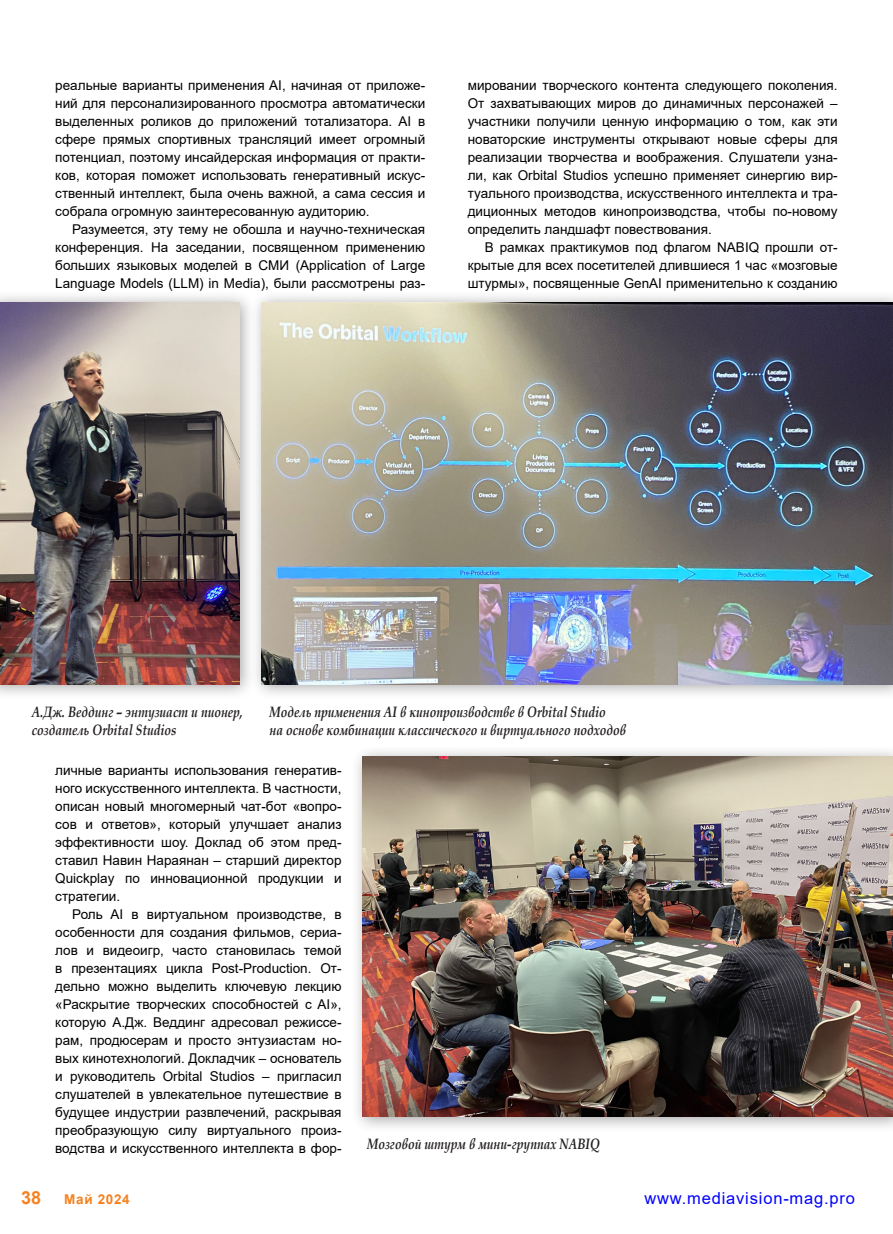
<style>
.page{position:relative;width:893px;height:1234px;background:#fff}
.page>*{position:absolute;margin:0;border:0;box-sizing:border-box;transform-origin:0 0}
.t1{font:700 18px "Arial";color:#f58220}
.t2{font:16.5px "Arial";letter-spacing:.05em;color:#00f}
.t3{font:italic 700 15px/18px "Book Antiqua";color:#231f20;scale:.8 1}
.t4{font:13.5px/18px "Arial";color:#000;text-align:justify}
.t5{font:700 13.5px "Arial";letter-spacing:.05em;color:#f58220}
</style>
<div class="page">
<div style="left:250px;top:290px;width:643px;height:410px;background:#231f20;opacity:.4"></div>
<img style="left:262px;top:302px;width:631px;height:382px">
<div style="left:0;top:290px;width:255px;height:410px;background:#231f20;opacity:.4"></div>
<img style="left:0;top:302px;width:239px;height:382px">
<div style="left:351px;top:744px;width:542px;height:388px;background:#231f20;opacity:.4"></div>
<img style="left:363px;top:756px;width:530px;height:360px">
<p class="t4" style="left:55px;top:76px;width:371px">реальные варианты применения AI, начиная от приложе&shy;ний для персонализированного просмотра автоматически выделенных роликов до приложений тотализатора. AI в сфере прямых спортивных трансляций имеет огромный потенциал, поэтому инсайдерская информация от практи&shy;ков, которая поможет использовать генеративный искус&shy;ственный интеллект, была очень важной, а сама сессия и собрала огромную заинтересованную аудиторию.</p>
<p class="t4" style="left:55px;top:220px;width:371px;text-indent:17px">Разумеется, эту тему не обошла и научно-техническая конференция. На заседании, посвященном применению больших языковых моделей в СМИ (Application of Large Language Models (LLM) in Media), были рассмотрены раз-</p>
<p class="t4" style="left:468px;top:76px;width:371px">мировании творческого контента следующего поколения.<br>От захватывающих миров до динамичных персонажей – участники получили ценную информацию о том, как эти новаторские инструменты открывают новые сферы для реализации творчества и воображения. Слушатели узна&shy;ли, как Orbital Studios успешно применяет синергию вир&shy;туального производства, искусственного интеллекта и тра&shy;диционных методов кинопроизводства, чтобы по-новому определить ландшафт повествования.</p>
<p class="t4" style="left:468px;top:238px;width:371px;text-indent:17px">В рамках практикумов под флагом NABIQ прошли от&shy;крытые для всех посетителей длившиеся 1 час «мозговые штурмы», посвященные GenAI применительно к созданию</p>
<p class="t3" style="left:32px;top:702px;width:265px">А.Дж. Веддинг – энтузиаст и пионер, создатель Orbital Studios</p>
<p class="t3" style="left:270px;top:702px;width:447px">Модель применения AI в кинопроизводстве в Orbital Studio<br>на основе комбинации классического и виртуального подходов</p>
<p class="t4" style="left:55px;top:760px;width:288px">личные варианты использования генератив&shy;ного искусственного интеллекта. В частности, описан новый многомерный чат-бот «вопро&shy;сов и ответов», который улучшает анализ эффективности шоу. Доклад об этом пред&shy;ставил Навин Нараянан – старший директор Quickplay по инновационной продукции и стратегии.</p>
<p class="t4" style="left:55px;top:904px;width:288px;text-indent:17px">Роль AI в виртуальном производстве, в особенности для создания фильмов, сериа&shy;лов и видеоигр, часто становилась темой в презентациях цикла Post-Production. От&shy;дельно можно выделить ключевую лекцию «Раскрытие творческих способностей с AI», которую А.Дж. Веддинг адресовал режиссе&shy;рам, продюсерам и просто энтузиастам но&shy;вых кинотехнологий. Докладчик – основатель и руководитель Orbital Studios – пригласил слушателей в увлекательное путешествие в будущее индустрии развлечений, раскрывая преобразующую силу виртуального произ&shy;водства и искусственного интеллекта в фор-</p>
<p class="t3" style="left:367px;top:1134px;width:293px">Мозговой штурм в мини-группах NABIQ</p>
<h1 class="t1" style="left:21px;top:1184px;width:22px">38</h1>
<p class="t5" style="left:64px;top:1189px;width:67px">Май 2024</p>
<p class="t2" style="left:644px;top:1186px;width:212px">www.mediavision-mag.pro</p>
</div>
